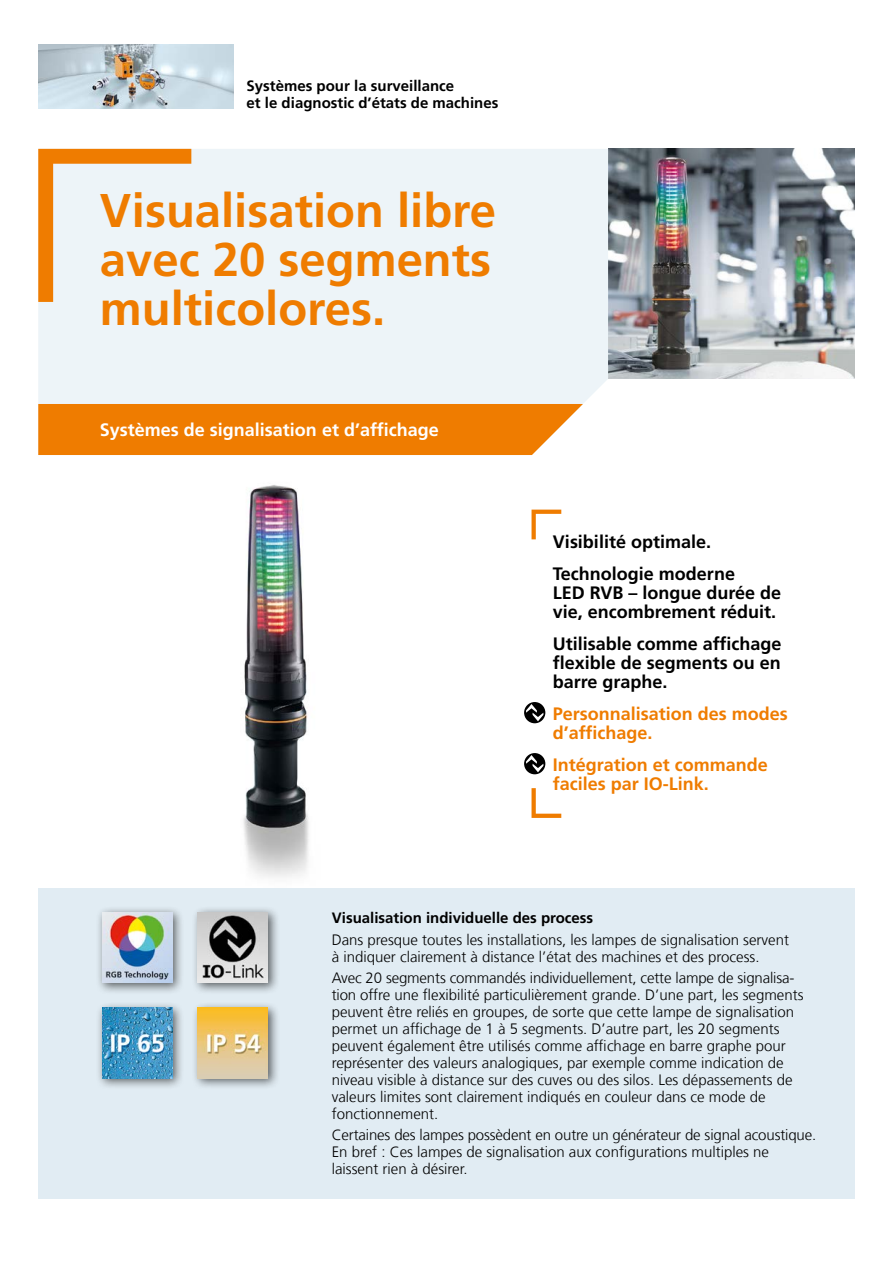
<style>
.page{position:relative;width:893px;height:1263px;background:#fff}
.page>*{position:absolute;margin:0;border:0;box-sizing:border-box;transform-origin:0 0}
.Box_Headline{font:700 47.25px/48.9px "Frutiger LT Com";color:#ef7c00;text-align:justify}
.Features{font:700 18px/19.2px "Frutiger LT Com";color:#000}
.Features-2{font:700 18px/19.2px "Frutiger LT Com";color:#ef7c00}
.Box_Subheadline{font:700 18px "Frutiger LT Com";color:#fff}
.Fließtext{font:300 15px/17px "Frutiger LT Com";color:#000}
.Box_Produktgruppe{font:700 15px/17px "Frutiger LT Com";color:#000}
.Fließtext_Headline{font:700 15px "Frutiger LT Com";color:#000}
</style>
<div class="page">
<img style="left:38px;top:485px;width:468px;height:404px">
<img style="left:608px;top:149px;width:247px;height:229px">
<div style="left:38px;top:889px;width:817px;height:310px;background:#e1ecf3"></div>
<div style="left:38px;top:149px;width:570px;height:255px;background:#edf4f8"></div>
<div style="left:38px;top:404px;width:545px;height:51px;background:#ef7c00"></div>
<img style="left:38px;top:45px;width:196px;height:63px">
<svg style="left:38px;top:149px;width:153px;height:153px;background:#edddca"></svg>
<div style="left:192px;top:906px;width:88px;height:88px;background:#000;opacity:.6"></div>
<img style="left:198px;top:912px;width:70px;height:70px">
<div style="left:96px;top:1001px;width:89px;height:89px;background:#000;opacity:.6"></div>
<img style="left:102px;top:1008px;width:70px;height:70px">
<div style="left:192px;top:1001px;width:88px;height:89px;background:#000;opacity:.6"></div>
<img style="left:198px;top:1008px;width:70px;height:70px">
<div style="left:96px;top:906px;width:89px;height:88px;background:#000;opacity:.6"></div>
<img style="left:102px;top:912px;width:70px;height:70px">
<svg style="left:531px;top:510px;width:30px;height:29px"></svg>
<svg style="left:524px;top:702px;width:21px;height:21px"></svg>
<svg style="left:526px;top:704px;width:17px;height:17px"></svg>
<svg style="left:524px;top:753px;width:21px;height:21px"></svg>
<svg style="left:526px;top:755px;width:17px;height:17px"></svg>
<svg style="left:531px;top:788px;width:30px;height:30px"></svg>
<p class="Box_Produktgruppe" style="left:247px;top:78px;width:253px">Systèmes pour la surveillance<br>et le diagnostic d’états de machines</p>
<p class="Box_Headline" style="left:100px;top:186px;width:398px">Visualisation libre avec 20 segments multicolores.</p>
<p class="Box_Subheadline" style="left:100px;top:419px;width:340px">Systèmes de signalisation et d’affichage</p>
<p class="Features" style="left:553px;top:532px;width:160px">Visibilité optimale.</p>
<p class="Features" style="left:553px;top:564px;width:230px">Technologie moderne<br>LED RVB – longue durée de vie, encombrement réduit.</p>
<p class="Features" style="left:553px;top:634px;width:230px;text-align:justify">Utilisable comme affichage flexible de segments ou en barre graphe.</p>
<p class="Features-2" style="left:553px;top:704px;width:237px">Personnalisation des modes d’affichage.</p>
<p class="Features-2" style="left:553px;top:755px;width:217px">Intégration et commande faciles par IO-Link.</p>
<p class="Fließtext_Headline" style="left:332px;top:909px;width:263px">Visualisation individuelle des process</p>
<p class="Fließtext" style="left:332px;top:931px;width:459px">Dans presque toutes les installations, les lampes de signalisation servent à indiquer clairement à distance l’état des machines et des process.</p>
<p class="Fließtext" style="left:332px;top:969px;width:473px">Avec 20 segments commandés individuellement, cette lampe de signalisa&shy;tion offre une flexibilité particulièrement grande. D’une part, les segments peuvent être reliés en groupes, de sorte que cette lampe de signalisation permet un affichage de 1 à 5 segments. D’autre part, les 20 segments peuvent également être utilisés comme affichage en barre graphe pour représenter des valeurs analogiques, par exemple comme indication de niveau visible à distance sur des cuves ou des silos. Les dépassements de valeurs limites sont clairement indiqués en couleur dans ce mode de fonctionnement.</p>
<p class="Fließtext" style="left:332px;top:1127px;width:486px">Certaines des lampes possèdent en outre un générateur de signal acoustique.<br>En bref : Ces lampes de signalisation aux configurations multiples ne laissent rien à désirer.</p>
</div>
